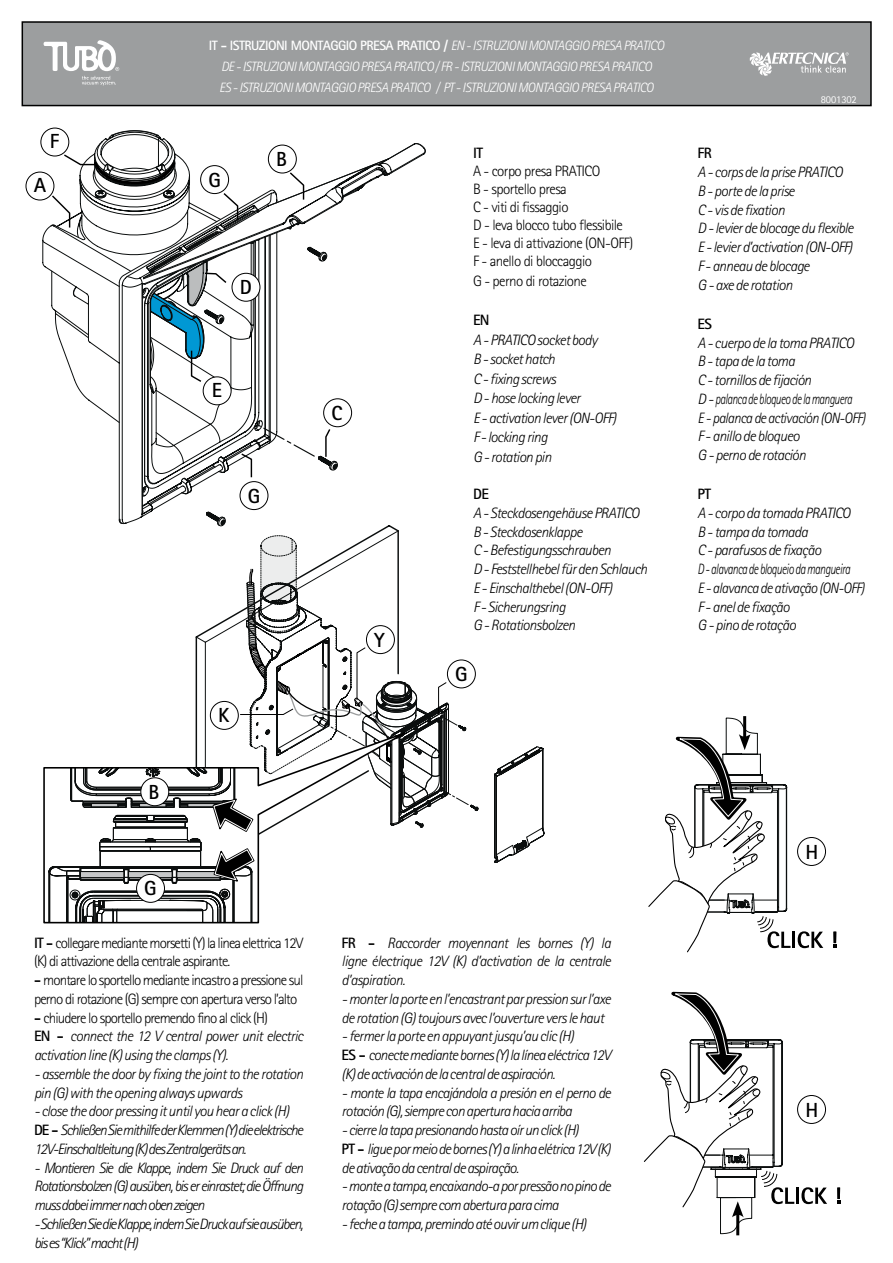
<style>
.page{position:relative;width:893px;height:1263px;background:#fff}
.page>*{position:absolute;margin:0;border:0;box-sizing:border-box;transform-origin:0 0}
.t1{font:700 20.4px "Rotis Sans Serif Std";color:#000}
.t2{font:italic 300 15px/18.8px "Rotis Sans Serif Std";letter-spacing:-.04em;color:#000}
.t3{font:italic 300 15px/18.8px "Rotis Sans Serif Std";letter-spacing:-.07em;color:#000}
.t4{font:300 15px/18.8px "Rotis Sans Serif Std";letter-spacing:-.06em;color:#000}
.t5{font:300 15px/18px "Rotis Sans Serif Std";letter-spacing:-.04em;color:#000}
.t6{font:700 15px "Rotis Sans Serif Std";letter-spacing:-.04em;color:#000}
.t7{font:italic 300 13.5px/21px "Rotis Sans Serif Std";letter-spacing:-.04em;color:#fff;text-align:center}
.t8{font:10.5px "Rotis Sans Serif Std";color:#fff}
.s1{font-weight:700;font-style:normal}
.s2{font-weight:700}
.s3{font-style:normal}
</style>
<div class="page">
<svg style="left:837px;top:1187px;width:3px;height:17px"></svg>
<svg style="left:833px;top:932px;width:3px;height:16px"></svg>
<svg style="left:494px;top:746px;width:50px;height:117px"></svg>
<svg style="left:42px;top:134px;width:311px;height:376px"></svg>
<svg style="left:50px;top:153px;width:255px;height:326px"></svg>
<svg style="left:92px;top:138px;width:334px;height:220px"></svg>
<svg style="left:48px;top:510px;width:430px;height:413px"></svg>
<svg style="left:256px;top:423px;width:82px;height:48px"></svg>
<div style="left:22px;top:22px;width:849px;height:84px;background:#9c9e9f"></div>
<div style="left:22px;top:21px;width:850px;height:85px;border:2px solid #000"></div>
<svg style="left:44px;top:40px;width:75px;height:46px"></svg>
<svg style="left:750px;top:52px;width:99px;height:24px"></svg>
<div style="left:26px;top:172px;width:28px;height:28px;background:#fff;border-radius:50%"></div>
<div style="left:26px;top:172px;width:28px;height:28px;border:1px solid #000;border-radius:50%"></div>
<div style="left:41px;top:128px;width:28px;height:28px;background:#fff;border-radius:50%"></div>
<div style="left:40px;top:128px;width:29px;height:28px;border:1px solid #000;border-radius:50%"></div>
<div style="left:268px;top:145px;width:28px;height:28px;background:#fff;border-radius:50%"></div>
<div style="left:268px;top:145px;width:29px;height:28px;border:1px solid #000;border-radius:50%"></div>
<div style="left:232px;top:273px;width:28px;height:28px;background:#fff;border-radius:50%"></div>
<div style="left:232px;top:273px;width:28px;height:29px;border:1px solid #000;border-radius:50%"></div>
<div style="left:324px;top:399px;width:28px;height:28px;background:#fff;border-radius:50%"></div>
<div style="left:323px;top:398px;width:29px;height:29px;border:1px solid #000;border-radius:50%"></div>
<div style="left:366px;top:626px;width:28px;height:28px;background:#fff;border-radius:50%"></div>
<div style="left:366px;top:625px;width:29px;height:29px;border:1px solid #000;border-radius:50%"></div>
<div style="left:210px;top:701px;width:28px;height:28px;background:#fff;border-radius:50%"></div>
<div style="left:210px;top:701px;width:29px;height:29px;border:1px solid #000;border-radius:50%"></div>
<div style="left:201px;top:166px;width:28px;height:28px;background:#fff;border-radius:50%"></div>
<div style="left:200px;top:165px;width:29px;height:29px;border:1px solid #000;border-radius:50%"></div>
<div style="left:240px;top:482px;width:28px;height:28px;background:#fff;border-radius:50%"></div>
<div style="left:240px;top:481px;width:28px;height:29px;border:1px solid #000;border-radius:50%"></div>
<div style="left:447px;top:660px;width:28px;height:28px;background:#fff;border-radius:50%"></div>
<div style="left:447px;top:659px;width:29px;height:29px;border:1px solid #000;border-radius:50%"></div>
<div style="left:137px;top:874px;width:27px;height:28px;background:#fff;border-radius:50%"></div>
<div style="left:136px;top:874px;width:29px;height:29px;border:1px solid #000;border-radius:50%"></div>
<div style="left:203px;top:377px;width:28px;height:28px;background:#fff;border-radius:50%"></div>
<div style="left:203px;top:376px;width:29px;height:29px;border:1px solid #000;border-radius:50%"></div>
<div style="left:141px;top:778px;width:28px;height:28px;background:#fff;border-radius:50%"></div>
<div style="left:140px;top:777px;width:29px;height:29px;border:1px solid #000;border-radius:50%"></div>
<hr style="left:736px;top:1212px;width:3px;height:23px;background:#000">
<hr style="left:743px;top:716px;width:3px;height:24px;background:#000">
<svg style="left:643px;top:717px;width:184px;height:517px"></svg>
<h1 class="t1" style="left:50px;top:128px;width:11px">F</h1>
<h1 class="t1" style="left:34px;top:172px;width:14px">A</h1>
<h1 class="t1" style="left:149px;top:779px;width:12px">B</h1>
<h1 class="t1" style="left:144px;top:875px;width:14px">G</h1>
<p class="t7" style="left:209px;top:35px;width:457px"><span class="s1">IT - ISTRUZIONI MONTAGGIO PRESA PRATICO /</span> EN - ISTRUZIONI MONTAGGIO PRESA PRATICO<br>DE - ISTRUZIONI MONTAGGIO PRESA PRATICO / FR - ISTRUZIONI MONTAGGIO PRESA PRATICO<br>ES - ISTRUZIONI MONTAGGIO PRESA PRATICO / PT - ISTRUZIONI MONTAGGIO PRESA PRATICO</p>
<h1 class="t1" style="left:208px;top:167px;width:14px">G</h1>
<h1 class="t1" style="left:276px;top:146px;width:12px">B</h1>
<h1 class="t1" style="left:240px;top:274px;width:14px">D</h1>
<h1 class="t1" style="left:212px;top:377px;width:12px">E</h1>
<h1 class="t1" style="left:248px;top:483px;width:14px">G</h1>
<h1 class="t1" style="left:331px;top:400px;width:12px">C</h1>
<h1 class="t1" style="left:218px;top:703px;width:13px">K</h1>
<h1 class="t1" style="left:374px;top:627px;width:12px">Y</h1>
<p class="t6" style="left:473px;top:144px;width:11px">IT</p>
<p class="t5" style="left:473px;top:162px;width:162px">A - corpo presa PRATICO<br>B - sportello presa<br>C - viti di fissaggio<br>D - leva blocco tubo flessibile<br>E - leva di attivazione (ON-OFF)<br>F - anello di bloccaggio</p>
<p class="t5" style="left:473px;top:272px;width:115px">G - perno di rotazione</p>
<p class="t6" style="left:473px;top:310px;width:18px">EN</p>
<p class="t2" style="left:473px;top:330px;width:145px;line-height:19.5px">A - PRATICO socket body<br>B - socket hatch<br>C - fixing screws<br>D - hose locking lever<br>E - activation lever (ON-OFF)<br>F - locking ring<br>G - rotation pin</p>
<p class="t6" style="left:473px;top:484px;width:17px">DE</p>
<p class="t2" style="left:473px;top:504px;width:176px">A - Steckdosengehäuse PRATICO<br>B - Steckdosenklappe<br>C - Befestigungsschrauben<br>D - Feststellhebel für den Schlauch<br>E - Einschalthebel (ON-OFF)<br>F - Sicherungsring<br>G - Rotationsbolzen</p>
<h1 class="t1" style="left:455px;top:661px;width:14px">G</h1>
<p class="t4" style="left:34px;top:933px;width:271px"><span class="s2">IT -</span> collegare mediante morsetti (Y) la linea elettrica 12V (K) di attivazione della centrale aspirante.</p>
<p class="t4" style="left:34px;top:971px;width:271px"><span class="s2">-</span> montare lo sportello mediante incastro a pressione sul perno di rotazione (G) sempre con apertura verso l’alto</p>
<p class="t2" style="left:34px;top:1008px;width:271px"><span class="s1">-</span> <span class="s3">chiudere lo sportello premendo fino al click (H)<br></span><span class="s1">EN -</span> connect the 12 V central power unit electric activation line (K) using the clamps (Y).</p>
<p class="t2" style="left:34px;top:1065px;width:271px">- assemble the door by fixing the joint to the rotation pin (G) with the opening always upwards</p>
<p class="t3" style="left:34px;top:1102px;width:271px">- close the door pressing it until you hear a click (H)<br><span class="s1">DE -</span> Schließen Sie mithilfe der Klemmen (Y) die elektrische<br>12V-Einschaltleitung (K) des Zentralgeräts an.</p>
<p class="t2" style="left:34px;top:1158px;width:271px;text-align:justify">- Montieren Sie die Klappe, indem Sie Druck auf den Rotationsbolzen (G) ausüben, bis er einrastet; die Öffnung muss dabei immer nach oben zeigen</p>
<p class="t3" style="left:34px;top:1215px;width:271px">- Schließen Sie die Klappe,indem Sie Druck auf sie ausüben, bis es “Klick” macht (H)</p>
<p class="t2" style="left:342px;top:933px;width:271px;text-align:justify"><span class="s1">FR -</span> Raccorder moyennant les bornes (Y) la ligne électrique 12V (K) d’activation de la centrale d’aspiration.</p>
<p class="t2" style="left:342px;top:990px;width:271px">- monter la porte en l’encastrant par pression sur l’axe de rotation (G) toujours avec l’ouverture vers le haut</p>
<p class="t2" style="left:342px;top:1027px;width:271px">- fermer la porte en appuyant jusqu’au clic (H)<br><span class="s1">ES -</span> conecte mediante bornes (Y) la línea eléctrica 12V (K) de activación de la central de aspiración.</p>
<p class="t2" style="left:342px;top:1083px;width:271px">- monte la tapa encajándola a presión en el perno de rotación (G), siempre con apertura hacia arriba</p>
<p class="t2" style="left:342px;top:1121px;width:271px">- cierre la tapa presionando hasta oír un click (H)<br><span class="s1">PT -</span> ligue por meio de bornes (Y) a linha elétrica 12V (K) de ativação da central de aspiração.</p>
<p class="t2" style="left:342px;top:1177px;width:271px">- monte a tampa, encaixando-a por pressão no pino de rotação (G) sempre com abertura para cima</p>
<p class="t2" style="left:342px;top:1215px;width:246px">- feche a tampa, premindo até ouvir um clique (H)</p>
<p class="t8" style="left:821px;top:94px;width:38px">8001302</p>
<p class="t6" style="left:697px;top:144px;width:16px">FR</p>
<p class="t2" style="left:697px;top:163px;width:158px">A - corps de la prise PRATICO<br>B - porte de la prise<br>C - vis de fixation<br>D - levier de blocage du flexible<br>E - levier d’activation (ON-OFF)<br>F - anneau de blocage<br>G - axe de rotation</p>
<p class="t6" style="left:697px;top:314px;width:16px">ES</p>
<p class="t2" style="left:697px;top:333px;width:169px">A - cuerpo de la toma PRATICO<br>B - tapa de la toma<br>C - tornillos de fijación<br>D - palanca de bloqueo de la manguera<br>E - palanca de activación (ON-OFF)<br>F - anillo de bloqueo<br>G - perno de rotación</p>
<p class="t6" style="left:697px;top:484px;width:15px">PT</p>
<p class="t2" style="left:697px;top:504px;width:169px">A - corpo da tomada PRATICO<br>B - tampa da tomada<br>C - parafusos de fixação<br>D - alavanca de bloqueio da mangueira<br>E - alavanca de ativação (ON-OFF)<br>F - anel de fixação<br>G - pino de rotação</p>
<h1 class="t1" style="left:805px;top:839px;width:14px">H</h1>
<h1 class="t1" style="left:805px;top:1097px;width:14px">H</h1>
</div>
